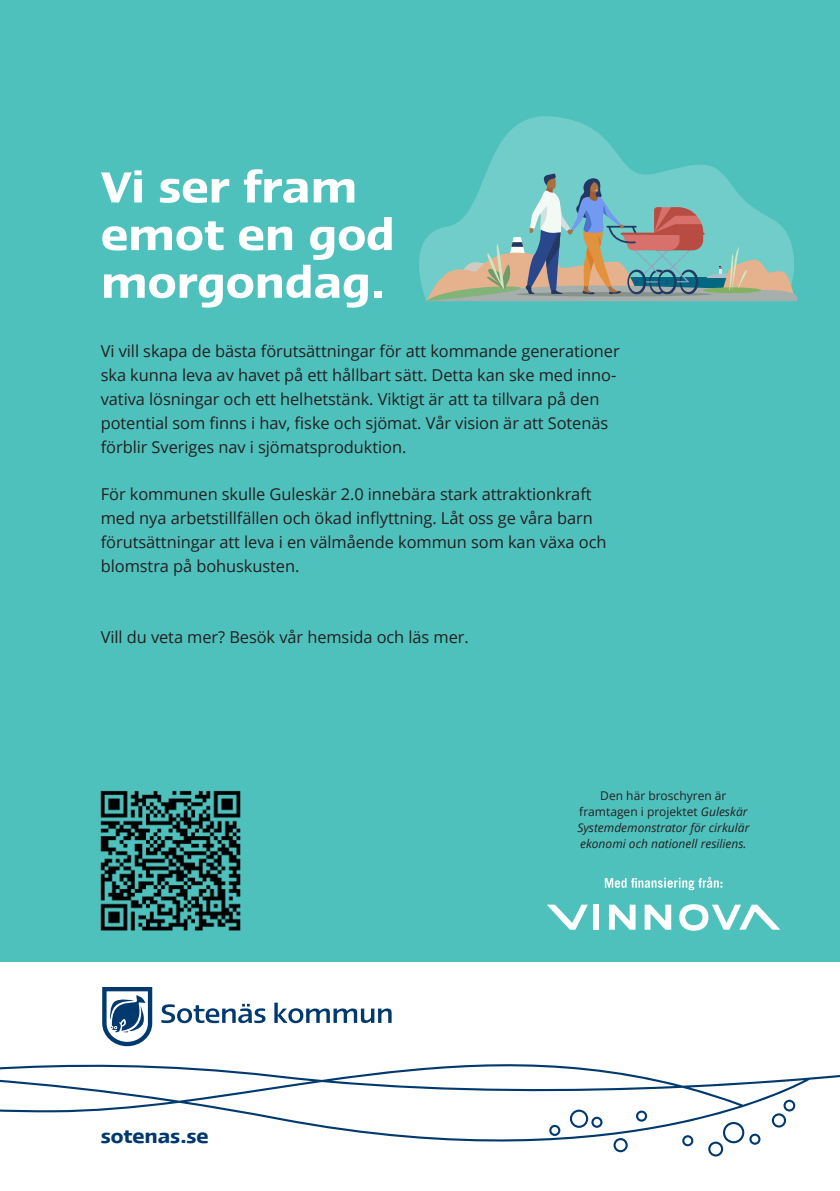
<style>
.page{position:relative;width:840px;height:1191px;background:#fff}
.page>*{position:absolute;margin:0;border:0;box-sizing:border-box;transform-origin:0 0}
.Rubrik_stor_sans_fet{font:600 50px "Linotype Ergo";letter-spacing:-.005em;color:#fff}
.Rubrik_stor_sans_fet-2{font:600 22px "Linotype Ergo";letter-spacing:-.005em;color:#00396e}
.Brödtext-sans{font:16.4px/23.8px "Open Sans";letter-spacing:-.005em;color:#231f20}
.t1{font:italic 12px/16px "Open Sans";color:#231f20;text-align:center}
.s1{font-style:normal}
</style>
<div class="page">
<div style="left:0;top:0;width:839px;height:962px;background:#4fc1bd"></div>
<svg style="left:419px;top:116px;width:303px;height:184px"></svg>
<svg style="left:426px;top:174px;width:372px;height:127px;background:#82b5af"></svg>
<svg style="left:102px;top:987px;width:50px;height:59px"></svg>
<svg style="left:161px;top:1003px;width:104px;height:20px"></svg>
<svg style="left:274px;top:1002px;width:117px;height:21px"></svg>
<svg style="left:710px;top:1154px;width:11px;height:2px"></svg>
<svg style="left:0;top:1064px;width:839px;height:90px"></svg>
<img style="left:100px;top:791px;width:141px;height:140px">
<div style="left:593px;top:904px;width:6px;height:25px;background:#fff"></div>
<svg style="left:547px;top:904px;width:40px;height:25px"></svg>
<svg style="left:609px;top:904px;width:26px;height:25px"></svg>
<svg style="left:644px;top:904px;width:26px;height:25px"></svg>
<svg style="left:679px;top:904px;width:101px;height:26px"></svg>
<svg style="left:604px;top:877px;width:118px;height:13px"></svg>
<p class="Rubrik_stor_sans_fet" style="left:101px;top:160px;width:258px">Vi ser fram</p>
<p class="Rubrik_stor_sans_fet" style="left:101px;top:208px;width:295px">emot en god</p>
<p class="Rubrik_stor_sans_fet" style="left:101px;top:256px;width:285px">morgondag.</p>
<p class="Brödtext-sans" style="left:101px;top:339px;width:520px">Vi vill skapa de bästa förutsättningar för att kommande generationer ska kunna leva av havet på ett hållbart sätt. Detta kan ske med inno&shy;vativa lösningar och ett helhetstänk. Viktigt är att ta tillvara på den potential som finns i hav, fiske och sjömat. Vår vision är att Sotenäs förblir Sveriges nav i sjömatsproduktion.</p>
<p class="Brödtext-sans" style="left:101px;top:482px;width:507px">För kommunen skulle Guleskär 2.0 innebära stark attraktionkraft med nya arbetstillfällen och ökad inflyttning. Låt oss ge våra barn förutsättningar att leva i en välmående kommun som kan växa och blomstra på bohuskusten.</p>
<p class="Brödtext-sans" style="left:101px;top:625px;width:369px">Vill du veta mer? Besök vår hemsida och läs mer.</p>
<p class="t1" style="left:577px;top:787px;width:173px"><span class="s1">Den här broschyren är framtagen i projektet</span> Guleskär<br>Systemdemonstrator för cirkulär ekonomi och nationell resiliens.</p>
<p class="Rubrik_stor_sans_fet-2" style="left:101px;top:1124px;width:109px">sotenas.se</p>
</div>
